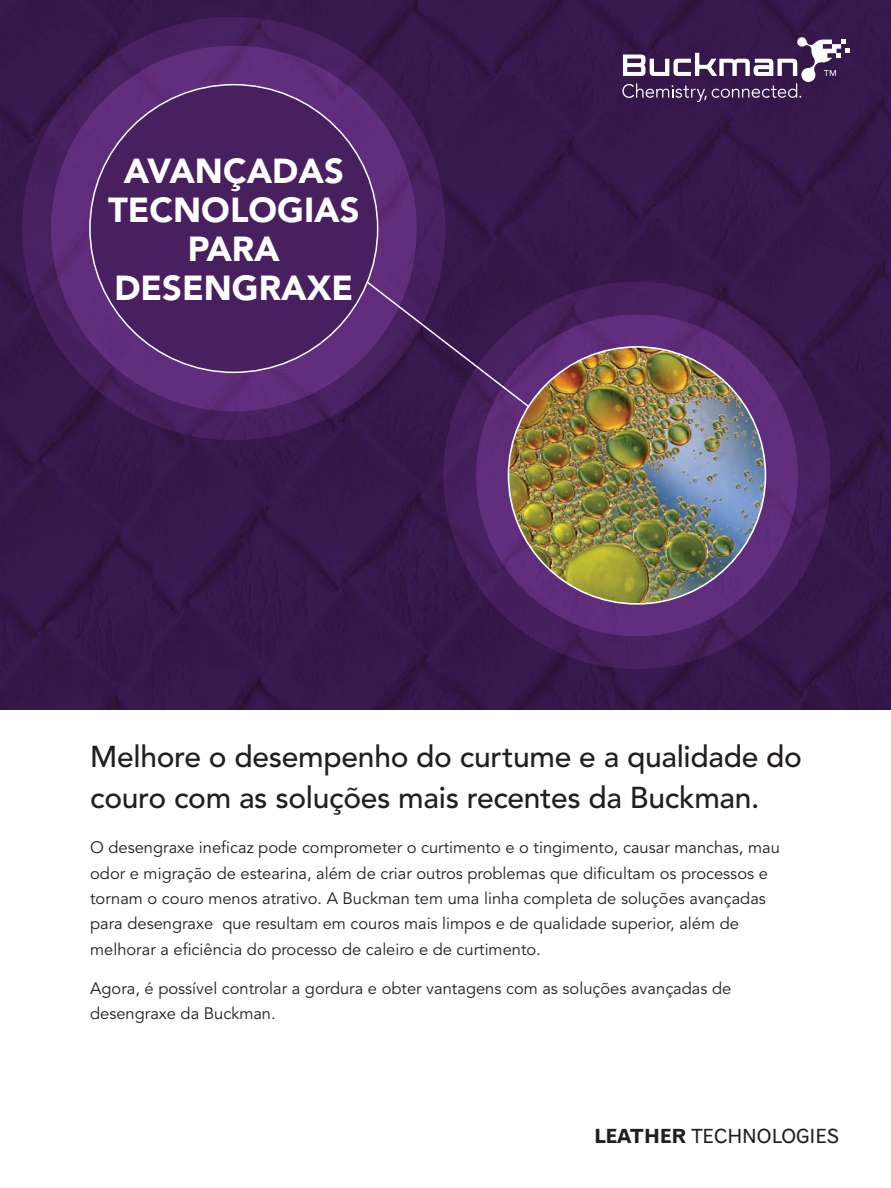
<style>
.page{position:relative;width:891px;height:1188px;background:#fff}
.page>*{position:absolute;margin:0;border:0;box-sizing:border-box;transform-origin:0 0}
.t1{font:900 34.5px/39px "Avenir";color:#fff;text-align:center}
.t2{font:500 30px/40.5px "Avenir";letter-spacing:-.01em;color:#231f20}
.t3{font:19.5px "Gothic 720 BT Roman B";color:#231f20}
.t4{font:16.5px/25.5px "Avenir";color:#231f20}
.s1{font-family:"Gothic 720 BT Bold B"}
</style>
<div class="page">
<img style="left:0;top:0;width:891px;height:710px">
<div style="left:443px;top:282px;width:388px;height:387px;background:#481f5f;border-radius:50%"></div>
<div style="left:476px;top:314px;width:322px;height:322px;background:#602d7c;border-radius:50%"></div>
<svg style="left:365px;top:280px;width:166px;height:129px"></svg>
<div style="left:22px;top:17px;width:424px;height:423px;background:#481f5f;border-radius:50%"></div>
<div style="left:51px;top:46px;width:366px;height:365px;background:#602e7d;border-radius:50%"></div>
<div style="left:90px;top:85px;width:288px;height:287px;background:#481f5f;border-radius:50%"></div>
<svg style="left:622px;top:37px;width:228px;height:65px"></svg>
<img style="left:508px;top:347px;width:257px;height:257px;border-radius:128px">
<h1 class="t1" style="left:108px;top:151px;width:253px">AVANÇADAS<br>TECNOLOGIAS<br>PARA<br>DESENGRAXE</h1>
<h2 class="t2" style="left:90px;top:737px;width:713px">Melhore o desempenho do curtume e a qualidade do couro com as soluções mais recentes da Buckman.</h2>
<p class="t4" style="left:90px;top:835px;width:691px">O desengraxe ineficaz pode comprometer o curtimento e o tingimento, causar manchas, mau odor e migração de estearina, além de criar outros problemas que dificultam os processos e tornam o couro menos atrativo. A Buckman tem uma linha completa de soluções avançadas para desengraxe que resultam em couros mais limpos e de qualidade superior, além de melhorar a eficiência do processo de caleiro e de curtimento.</p>
<p class="t4" style="left:90px;top:976px;width:643px">Agora, é possível controlar a gordura e obter vantagens com as soluções avançadas de desengraxe da Buckman.</p>
<p class="t3" style="left:594px;top:1124px;width:247px"><span class="s1">LEATHER</span> TECHNOLOGIES</p>
</div>
